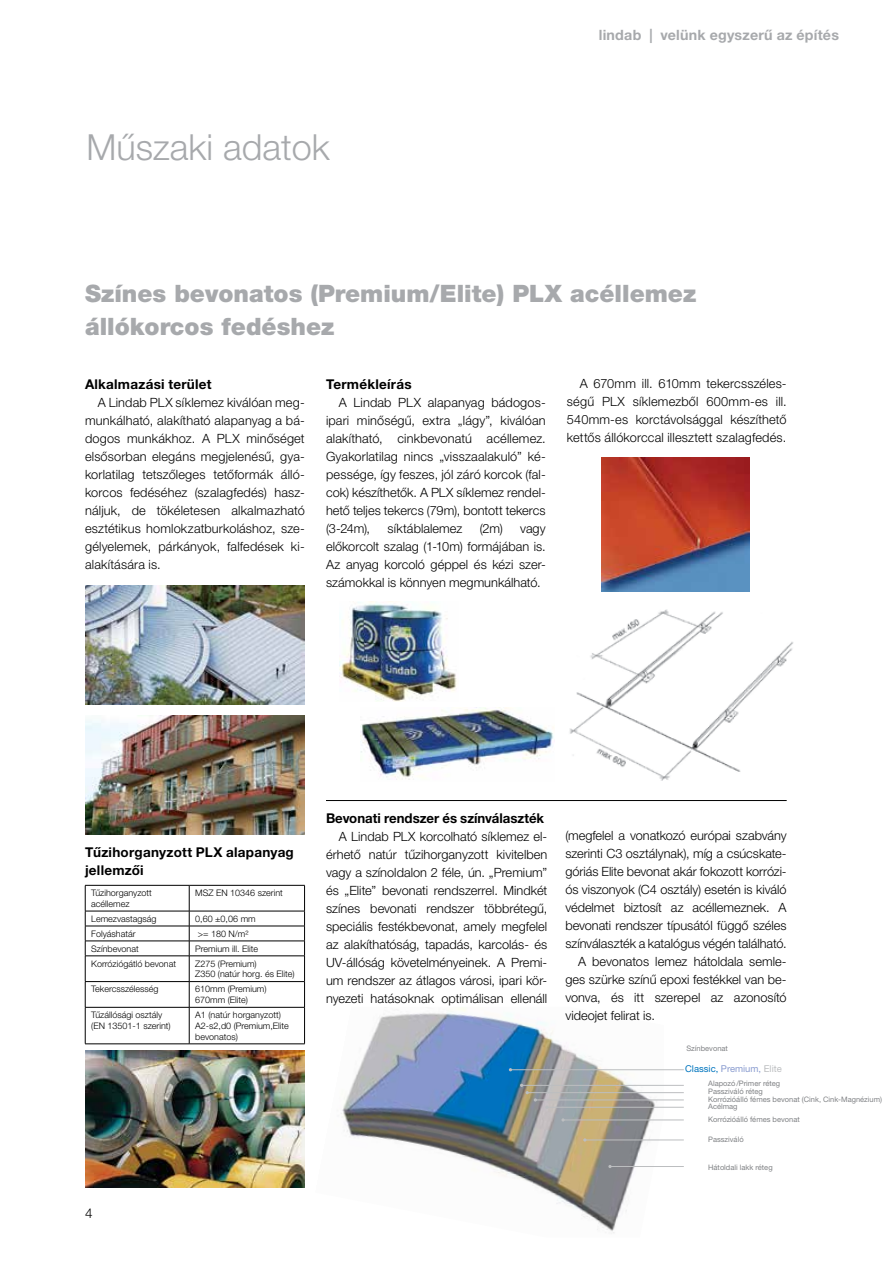
<style>
.page{position:relative;width:893px;height:1263px;background:#fff}
.page>*{position:absolute;margin:0;border:0;box-sizing:border-box;transform-origin:0 0}
.t1{font:300 36px "Helvetica Neue LT Pro";color:#a7a9ac}
.t2{font:900 24px/33px "Helvetica Neue LT Pro";color:#a7a9ac}
.t3{font:700 14.25px "Helvetica Neue LTH";letter-spacing:.015em;color:#a7a9ac}
.t4{font:700 13.5px/18px "Helvetica Neue LT Pro";letter-spacing:.015em;color:#000}
.t5{font:300 13.5px "Helvetica Neue LT Pro";color:#000}
.t6{font:300 12.75px/18px "Helvetica Neue LT Pro";color:#000;text-align:justify}
.t7{font:9.45px "Helvetica Neue LT Pro";color:#0075be}
.t8{font:300 9px/10.8px "Helvetica Neue LT Pro";color:#000}
.t9{font:7.5px/7.8px "Helvetica Neue LT Pro";color:#808285}
.s1{color:#899bcf}
.s2{color:#bcbec0}
</style>
<div class="page">
<hr style="left:85px;top:885px;width:104px;height:1px;background:#000">
<hr style="left:189px;top:885px;width:116px;height:1px;background:#000">
<hr style="left:85px;top:911px;width:104px;height:1px;background:#000">
<hr style="left:189px;top:911px;width:116px;height:1px;background:#000">
<hr style="left:85px;top:926px;width:104px;height:1px;background:#000">
<hr style="left:189px;top:926px;width:116px;height:1px;background:#000">
<hr style="left:85px;top:941px;width:104px;height:1px;background:#000">
<hr style="left:189px;top:941px;width:116px;height:1px;background:#000">
<hr style="left:85px;top:955px;width:104px;height:1px;background:#000">
<hr style="left:189px;top:955px;width:116px;height:1px;background:#000">
<hr style="left:85px;top:981px;width:104px;height:1px;background:#000">
<svg style="left:85px;top:885px;width:1px;height:122px"></svg>
<hr style="left:189px;top:981px;width:116px;height:1px;background:#000">
<svg style="left:189px;top:885px;width:1px;height:122px"></svg>
<svg style="left:304px;top:885px;width:1px;height:122px"></svg>
<hr style="left:85px;top:1007px;width:104px;height:1px;background:#000">
<hr style="left:85px;top:1007px;width:1px;height:37px;background:#000">
<hr style="left:189px;top:1007px;width:116px;height:1px;background:#000">
<hr style="left:189px;top:1007px;width:1px;height:37px;background:#000">
<hr style="left:304px;top:1007px;width:1px;height:37px;background:#000">
<hr style="left:85px;top:1043px;width:104px;height:1px;background:#000">
<hr style="left:189px;top:1043px;width:116px;height:1px;background:#000">
<img style="left:85px;top:586px;width:220px;height:119px">
<img style="left:85px;top:715px;width:220px;height:120px">
<img style="left:85px;top:1050px;width:220px;height:138px">
<img style="left:340px;top:602px;width:117px;height:99px">
<img style="left:361px;top:707px;width:193px;height:73px">
<img style="left:601px;top:458px;width:149px;height:133px">
<img style="left:569px;top:609px;width:225px;height:172px">
<img style="left:341px;top:1007px;width:323px;height:226px">
<hr style="left:509px;top:1069px;width:175px;height:1px;background:#bcbec0">
<hr style="left:521px;top:1085px;width:163px;height:1px;background:#bcbec0">
<hr style="left:526px;top:1092px;width:158px;height:1px;background:#bcbec0">
<hr style="left:534px;top:1100px;width:150px;height:1px;background:#bcbec0">
<svg style="left:520px;top:1084px;width:17px;height:17px"></svg>
<hr style="left:546px;top:1107px;width:138px;height:1px;background:#bcbec0">
<svg style="left:545px;top:1105px;width:4px;height:4px"></svg>
<hr style="left:562px;top:1120px;width:122px;height:1px;background:#bcbec0">
<hr style="left:584px;top:1140px;width:100px;height:1px;background:#bcbec0">
<hr style="left:609px;top:1166px;width:75px;height:1px;background:#bcbec0">
<hr style="left:326px;top:800px;width:461px;height:1px;background:#000">
<h1 class="t1" style="left:86px;top:125px;width:245px">Műszaki adatok</h1>
<p class="t3" style="left:599px;top:26px;width:242px">lindab | velünk egyszerű az építés</p>
<h2 class="t2" style="left:85px;top:277px;width:613px">Színes bevonatos (Premium/Elite) PLX acéllemez állókorcos fedéshez</h2>
<p class="t4" style="left:85px;top:375px;width:128px">Alkalmazási terület</p>
<p class="t6" style="left:85px;top:393px;width:221px;text-indent:13px">A Lindab PLX síklemez kiválóan meg&shy;munkálható, alakítható alapanyag a bá&shy;dogos munkákhoz. A PLX minőséget elsősorban elegáns megjelenésű, gya&shy;korlatilag tetszőleges tetőformák álló&shy;korcos fedéséhez (szalagfedés) hasz&shy;náljuk, de tökéletesen alkalmazható esztétikus homlokzatburkoláshoz, sze&shy;gélyelemek, párkányok, falfedések ki&shy;alakítására is.</p>
<p class="t4" style="left:326px;top:375px;width:87px">Termékleírás</p>
<p class="t6" style="left:326px;top:393px;width:221px;text-indent:13px">A Lindab PLX alapanyag bádogos&shy;ipari minőségű, extra „lágy”, kiválóan alakítható, cinkbevonatú acéllemez.<br>Gyakorlatilag nincs „visszaalakuló” ké&shy;pessége, így feszes, jól záró korcok (fal&shy;cok) készíthetők. A PLX síklemez rendel&shy;hető teljes tekercs (79m), bontott tekercs (3-24m),</p>
<p class="t6" style="left:388px;top:519px;width:76px">síktáblalemez</p>
<p class="t6" style="left:480px;top:519px;width:25px">(2m)</p>
<p class="t6" style="left:326px;top:519px;width:221px;text-indent:194px">vagy előkorcolt szalag (1-10m) formájában is.<br>Az anyag korcoló géppel és kézi szer&shy;számokkal is könnyen megmunkálható.</p>
<p class="t6" style="left:567px;top:374px;width:221px;text-indent:13px">A 670mm ill. 610mm tekercsszéles&shy;ségű PLX síklemezből 600mm-es ill.<br>540mm-es korctávolsággal készíthető kettős állókorccal illesztett szalagfedés.</p>
<p class="t4" style="left:85px;top:843px;width:210px">Tűzihorganyzott PLX alapanyag jellemzői</p>
<p class="t8" style="left:91px;top:887px;width:62px">Tűzihorganyzott acéllemez</p>
<p class="t8" style="left:195px;top:887px;width:89px">MSZ EN 10346 szerint</p>
<p class="t8" style="left:91px;top:913px;width:67px">Lemezvastagság</p>
<p class="t8" style="left:195px;top:913px;width:62px">0,60 ±0,06 mm</p>
<p class="t8" style="left:91px;top:928px;width:46px">Folyáshatár</p>
<p class="t8" style="left:198px;top:928px;width:52px">&gt;= 180 N/m²</p>
<p class="t8" style="left:91px;top:943px;width:49px">Színbevonat</p>
<p class="t8" style="left:195px;top:943px;width:65px">Premium ill. Elite</p>
<p class="t8" style="left:91px;top:958px;width:86px">Korróziógátló bevonat</p>
<p class="t8" style="left:195px;top:958px;width:101px">Z275 (Premium)<br>Z350 (natúr horg. és Elite)</p>
<p class="t8" style="left:91px;top:983px;width:69px">Tekercsszélesség</p>
<p class="t8" style="left:195px;top:983px;width:73px">610mm (Premium)<br>670mm (Elite)</p>
<p class="t8" style="left:91px;top:1009px;width:81px">Tűzállósági osztály (EN 13501-1 szerint)</p>
<p class="t8" style="left:195px;top:1009px;width:95px">A1 (natúr horganyzott)<br>A2-s2,d0 (Premium,Elite bevonatos)</p>
<p class="t5" style="left:85px;top:1205px;width:9px">4</p>
<p class="t4" style="left:326px;top:808px;width:220px">Bevonati rendszer és színválaszték</p>
<p class="t6" style="left:326px;top:827px;width:223px;text-indent:13px">A Lindab PLX korcolható síklemez el&shy;érhető natúr tűzihorganyzott kivitelben vagy a színoldalon 2 féle, ún. „Premium” és „Elite” bevonati rendszerrel. Mindkét színes bevonati rendszer többrétegű, speciális festékbevonat, amely megfelel az alakíthatóság, tapadás, karcolás- és UV-állóság követelményeinek. A Premi&shy;um rendszer az átlagos városi, ipari kör&shy;nyezeti hatásoknak optimálisan ellenáll</p>
<p class="t6" style="left:565px;top:826px;width:223px">(megfelel a vonatkozó európai szabvány</p>
<p class="t6" style="left:565px;top:844px;width:223px">szerinti C3 osztálynak), míg a csúcskate-</p>
<p class="t6" style="left:565px;top:862px;width:223px">góriás Elite bevonat akár fokozott korrózi-</p>
<p class="t6" style="left:565px;top:880px;width:223px">ós viszonyok (C4 osztály) esetén is kiváló</p>
<p class="t6" style="left:565px;top:898px;width:223px">védelmet biztosít az acéllemeznek. A</p>
<p class="t6" style="left:565px;top:916px;width:223px">bevonati rendszer típusától függő széles</p>
<p class="t6" style="left:565px;top:934px;width:223px">színválaszték a katalógus végén található.</p>
<p class="t6" style="left:578px;top:952px;width:210px">A bevonatos lemez hátoldala semle-</p>
<p class="t6" style="left:565px;top:970px;width:223px">ges szürke színű epoxi festékkel van be-</p>
<p class="t6" style="left:565px;top:988px;width:223px">vonva, és itt szerepel az azonosító</p>
<p class="t6" style="left:565px;top:1006px;width:91px">videojet felirat is.</p>
<p class="t9" style="left:686px;top:1045px;width:43px">Színbevonat</p>
<p class="t7" style="left:685px;top:1062px;width:98px">Classic, <span class="s1">Premium,</span> <span class="s2">Elite</span></p>
<p class="t9" style="left:708px;top:1079px;width:175px">Alapozó/Primer réteg<br>Passziváló réteg<br>Korrózióálló fémes bevonat (Cink, Cink-Magnézium)<br>Acélmag</p>
<p class="t9" style="left:708px;top:1115px;width:93px">Korrózióálló fémes bevonat</p>
<p class="t9" style="left:708px;top:1135px;width:37px">Passziváló</p>
<p class="t9" style="left:708px;top:1163px;width:66px">Hátoldali lakk réteg</p>
</div>
